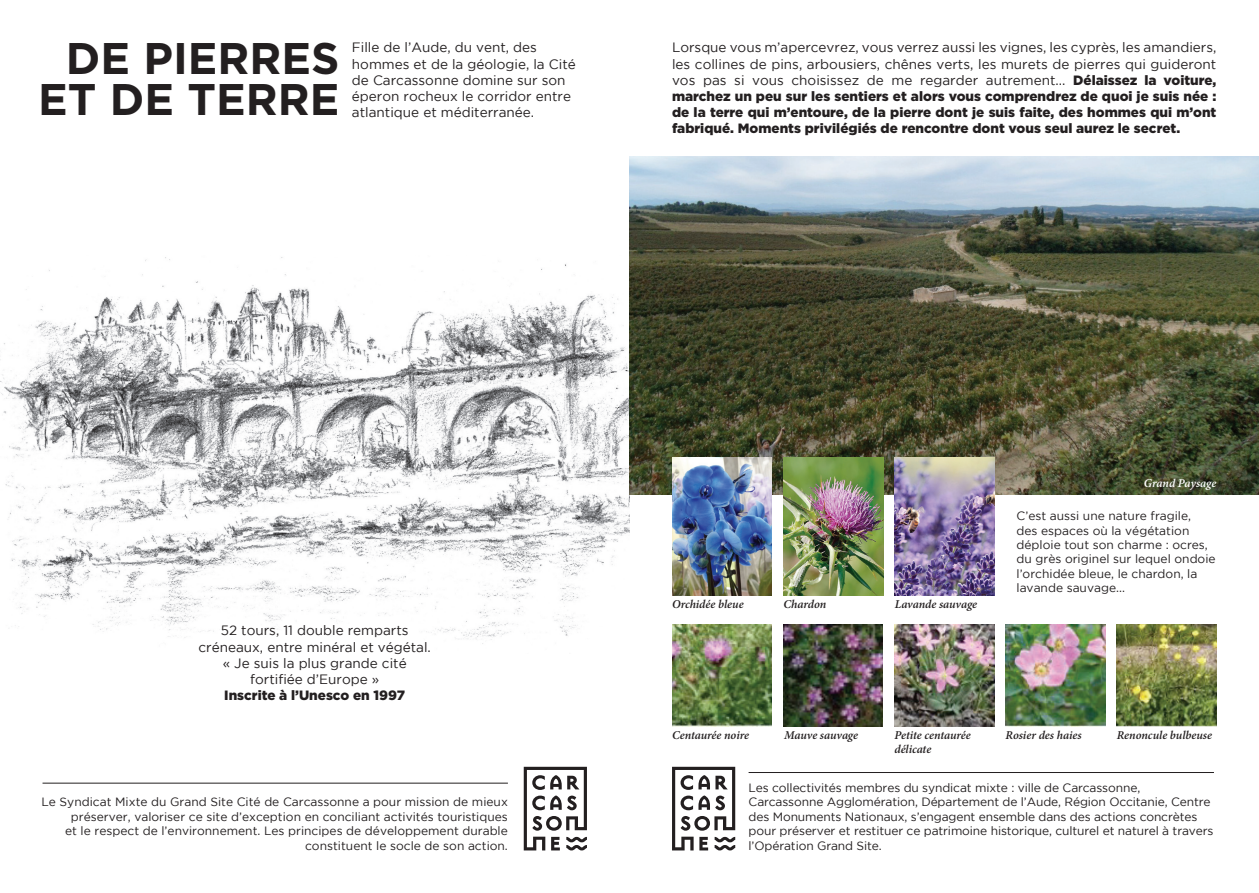
<style>
.page{position:relative;width:1259px;height:893px;background:#fff}
.page>*{position:absolute;margin:0;border:0;box-sizing:border-box;transform-origin:0 0}
.t1{font:700 44.25px/40.8px "Gotham";color:#231f20;text-align:right}
.t2{font:900 13.5px/16.2px "Gotham";color:#231f20;text-align:justify}
.t3{font:13.5px/16.2px "Gotham";color:#231f20}
.t4{font:12px/14.4px "Gotham";color:#231f20}
.t5{font:italic 600 12px/14.4px "Minion Pro";letter-spacing:-.005em;color:#231f20}
.t6{font:italic 600 12px "Minion Pro";letter-spacing:-.01em;color:#fff}
.s1{font-weight:400}
</style>
<div class="page">
<img style="left:0;top:257px;width:629px;height:387px">
<svg style="left:672px;top:767px;width:63px;height:83px"></svg>
<svg style="left:524px;top:767px;width:63px;height:83px"></svg>
<img style="left:629px;top:156px;width:630px;height:339px">
<img style="left:672px;top:457px;width:100px;height:138px">
<img style="left:894px;top:457px;width:100px;height:138px">
<img style="left:783px;top:457px;width:100px;height:138px">
<hr style="left:43px;top:783px;width:465px;height:1px;background:#231f20">
<hr style="left:748px;top:772px;width:466px;height:1px;background:#231f20">
<img style="left:672px;top:624px;width:99px;height:102px">
<img style="left:783px;top:624px;width:100px;height:102px">
<img style="left:894px;top:624px;width:100px;height:102px">
<img style="left:1005px;top:624px;width:100px;height:102px">
<img style="left:1116px;top:624px;width:100px;height:102px">
<h1 class="t1" style="left:38px;top:37px;width:303px">DE PIERRES<br>ET DE TERRE</h1>
<p class="t3" style="left:352px;top:39px;width:225px">Fille de l’Aude, du vent, des hommes et de la géologie, la Cité de Carcassonne domine sur son éperon rocheux le corridor entre atlantique et méditerranée.</p>
<p class="t2" style="left:672px;top:39px;width:546px"><span class="s1">Lorsque vous m’apercevrez, vous verrez aussi les vignes, les cyprès, les amandiers, les collines de pins, arbousiers, chênes verts, les murets de pierres qui guideront vos pas si vous choisissez de me regarder autrement...</span> Délaissez la voiture, marchez un peu sur les sentiers et alors vous comprendrez de quoi je suis née : de la terre qui m’entoure, de la pierre dont je suis faite, des hommes qui m’ont fabriqué. Moments privilégiés de rencontre dont vous seul aurez le secret.</p>
<p class="t5" style="left:672px;top:597px;width:73px">Orchidée bleue</p>
<p class="t5" style="left:783px;top:597px;width:44px">Chardon</p>
<p class="t5" style="left:894px;top:597px;width:84px">Lavande sauvage</p>
<p class="t6" style="left:1144px;top:474px;width:74px">Grand Paysage</p>
<p class="t4" style="left:1016px;top:509px;width:201px">C’est aussi une nature fragile,<br>des espaces où la végétation déploie tout son charme : ocres, du grès originel sur lequel ondoie l’orchidée bleue, le chardon, la lavande sauvage...</p>
<p class="t3" style="left:198px;top:622px;width:234px;text-align:center">52 tours, 11 double remparts créneaux, entre minéral et végétal. « Je suis la plus grande cité fortifiée d’Europe »</p>
<p class="t2" style="left:224px;top:687px;width:182px">Inscrite à l’Unesco en 1997</p>
<p class="t4" style="left:41px;top:795px;width:468px;text-align:right">Le Syndicat Mixte du Grand Site Cité de Carcassonne a pour mission de mieux préserver, valoriser ce site d’exception en conciliant activités touristiques<br>et le respect de l’environnement. Les principes de développement durable constituent le socle de son action.</p>
<p class="t5" style="left:672px;top:728px;width:79px">Centaurée noire</p>
<p class="t5" style="left:784px;top:728px;width:75px">Mauve sauvage</p>
<p class="t5" style="left:894px;top:728px;width:78px">Petite centaurée délicate</p>
<p class="t5" style="left:1005px;top:728px;width:77px">Rosier des haies</p>
<p class="t5" style="left:1116px;top:728px;width:97px">Renoncule bulbeuse</p>
<p class="t4" style="left:748px;top:780px;width:466px">Les collectivités membres du syndicat mixte : ville de Carcassonne, Carcassonne Agglomération, Département de l’Aude, Région Occitanie, Centre des Monuments Nationaux, s’engagent ensemble dans des actions concrètes pour préserver et restituer ce patrimoine historique, culturel et naturel à travers l’Opération Grand Site.</p>
</div>
